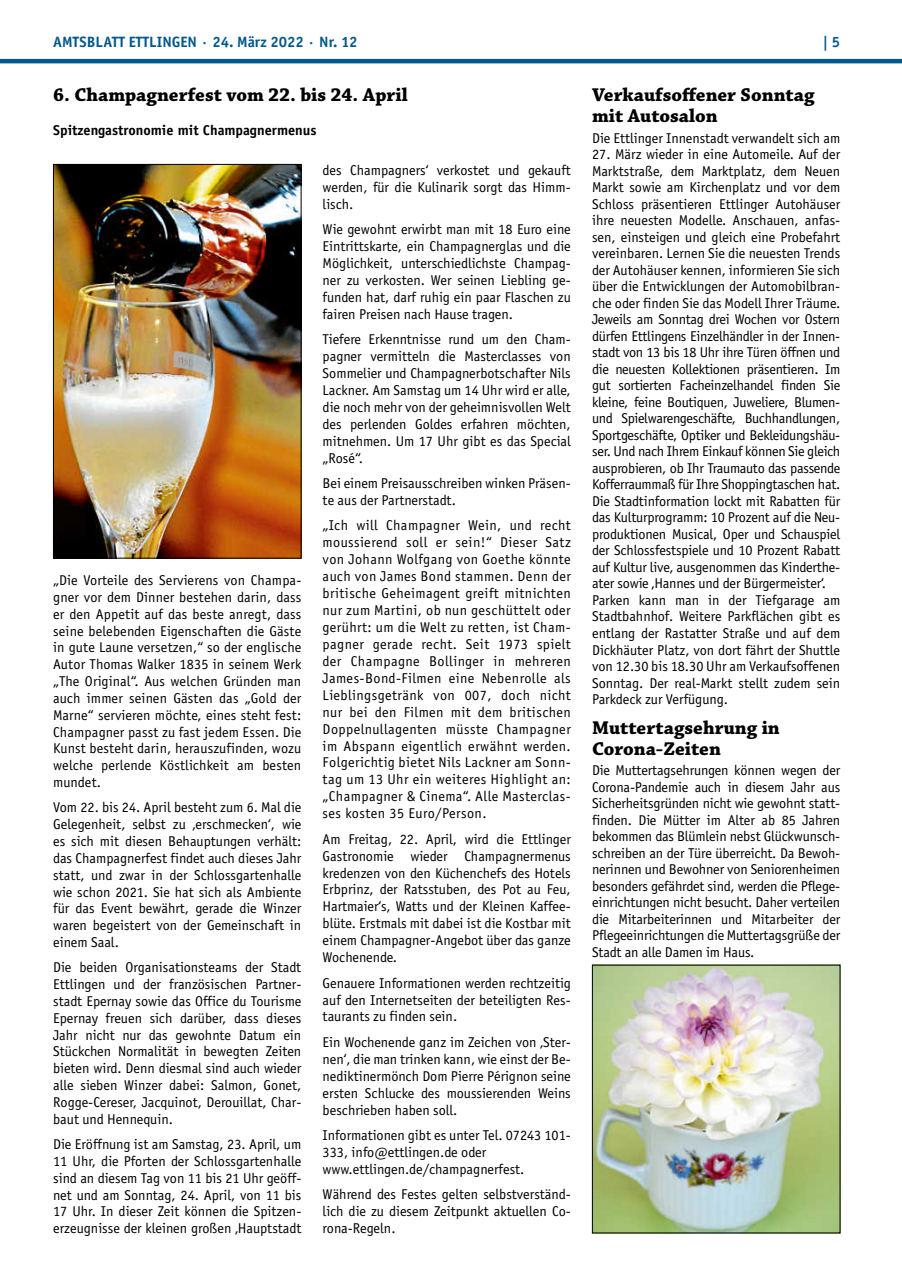
<style>
.page{position:relative;width:902px;height:1280px;background:#fff}
.page>*{position:absolute;margin:0;border:0;box-sizing:border-box;transform-origin:0 0}
.t1{font:700 19.5px/21px "Chaparral Pro";color:#000}
.t2{font:700 15px "Officina Sans";color:#00588b}
.t3{font:14.25px/17px "Officina Sans";color:#000;text-align:justify}
.t4{font:14.25px/16.5px "Officina Sans";letter-spacing:-.02em;color:#000}
.t5{font:700 14.25px "Officina Sans";color:#000}
</style>
<div class="page">
<hr style="left:0;top:59px;width:901px;height:4px;background:#00588b">
<img style="left:55px;top:166px;width:244px;height:390px">
<div style="left:53px;top:164px;width:248px;height:394px;border:1px solid #000"></div>
<img style="left:594px;top:967px;width:244px;height:264px">
<p class="t2" style="left:53px;top:32px;width:306px">AMTSBLATT ETTLINGEN · 24. März 2022 · Nr. 12</p>
<p class="t2" style="left:822px;top:32px;width:19px">| 5</p>
<h1 class="t1" style="left:53px;top:85px;width:356px">6. Champagnerfest vom 22. bis 24. April</h1>
<p class="t5" style="left:53px;top:121px;width:265px">Spitzengastronomie mit Champagnermenus</p>
<h1 class="t1" style="left:592px;top:85px;width:224px">Verkaufsoffener Sonntag mit Autosalon</h1>
<p class="t3" style="left:592px;top:130px;width:250px">Die Ettlinger Innenstadt verwandelt sich am</p>
<p class="t4" style="left:592px;top:146px;width:250px">27. März wieder in eine Automeile. Auf der Marktstraße, dem Marktplatz, dem Neuen Markt sowie am Kirchenplatz und vor dem Schloss präsentieren Ettlinger Autohäuser ihre neuesten Modelle. Anschauen, anfas&shy;sen, einsteigen und gleich eine Probefahrt vereinbaren. Lernen Sie die neuesten Trends der Autohäuser kennen, informieren Sie sich über die Entwicklungen der Automobilbran&shy;che oder finden Sie das Modell Ihrer Träume.<br>Jeweils am Sonntag drei Wochen vor Ostern dürfen Ettlingens Einzelhändler in der Innen&shy;stadt von 13 bis 18 Uhr ihre Türen öffnen und die neuesten Kollektionen präsentieren. Im gut sortierten Facheinzelhandel finden Sie kleine, feine Boutiquen, Juweliere, Blumen&shy;und Spielwarengeschäfte, Buchhandlungen, Sportgeschäfte, Optiker und Bekleidungshäu&shy;ser. Und nach Ihrem Einkauf können Sie gleich ausprobieren, ob Ihr Traumauto das passende Kofferraummaß für Ihre Shoppingtaschen hat.<br>Die Stadtinformation lockt mit Rabatten für das Kulturprogramm: 10 Prozent auf die Neu&shy;produktionen Musical, Oper und Schauspiel der Schlossfestspiele und 10 Prozent Rabatt auf Kultur live, ausgenommen das Kinderthe&shy;ater sowie ‚Hannes und der Bürgermeister‘.<br>Parken kann man in der Tiefgarage am Stadtbahnhof. Weitere Parkflächen gibt es entlang der Rastatter Straße und auf dem Dickhäuter Platz, von dort fährt der Shuttle von 12.30 bis 18.30 Uhr am Verkaufsoffenen Sonntag. Der real-Markt stellt zudem sein Parkdeck zur Verfügung.</p>
<h1 class="t1" style="left:592px;top:717px;width:189px">Muttertagsehrung in<br>Corona-Zeiten</h1>
<p class="t3" style="left:592px;top:762px;width:250px;line-height:16.5px">Die Muttertagsehrungen können wegen der Corona-Pandemie auch in diesem Jahr aus Sicherheitsgründen nicht wie gewohnt statt&shy;finden. Die Mütter im Alter ab 85 Jahren bekommen das Blümlein nebst Glückwunsch&shy;schreiben an der Türe überreicht. Da Bewoh&shy;nerinnen und Bewohner von Seniorenheimen besonders gefährdet sind, werden die Pflege&shy;einrichtungen nicht besucht. Daher verteilen die Mitarbeiterinnen und Mitarbeiter der Pflegeeinrichtungen die Muttertagsgrüße der Stadt an alle Damen im Haus.</p>
<p class="t3" style="left:322px;top:162px;width:250px">des Champagners‘ verkostet und gekauft werden, für die Kulinarik sorgt das Himm&shy;lisch.</p>
<p class="t3" style="left:322px;top:221px;width:250px">Wie gewohnt erwirbt man mit 18 Euro eine Eintrittskarte, ein Champagnerglas und die Möglichkeit, unterschiedlichste Champag&shy;ner zu verkosten. Wer seinen Liebling ge&shy;funden hat, darf ruhig ein paar Flaschen zu fairen Preisen nach Hause tragen.</p>
<p class="t3" style="left:322px;top:331px;width:250px">Tiefere Erkenntnisse rund um den Cham&shy;pagner vermitteln die Masterclasses von Sommelier und Champagnerbotschafter Nils Lackner. Am Samstag um 14 Uhr wird er alle, die noch mehr von der geheimnisvollen Welt des perlenden Goldes erfahren möchten, mitnehmen. Um 17 Uhr gibt es das Special „Rosé“.</p>
<p class="t3" style="left:322px;top:475px;width:250px">Bei einem Preisausschreiben winken Präsen&shy;te aus der Partnerstadt.</p>
<p class="t3" style="left:322px;top:517px;width:250px">„Ich will Champagner Wein, und recht moussierend soll er sein!“ Dieser Satz von Johann Wolfgang von Goethe könnte auch von James Bond stammen. Denn der britische Geheimagent greift mitnichten nur zum Martini, ob nun geschüttelt oder gerührt: um die Welt zu retten, ist Cham&shy;pagner gerade recht. Seit 1973 spielt der Champagne Bollinger in mehreren James-Bond-Filmen eine Nebenrolle als Lieblingsgetränk von 007, doch nicht nur bei den Filmen mit dem britischen Doppelnullagenten müsste Champagner im Abspann eigentlich erwähnt werden.<br>Folgerichtig bietet Nils Lackner am Sonn&shy;tag um 13 Uhr ein weiteres Highlight an: „Champagner &amp; Cinema“. Alle Masterclas&shy;ses kosten 35 Euro/Person.</p>
<p class="t3" style="left:322px;top:830px;width:250px">Am Freitag, 22. April, wird die Ettlinger Gastronomie wieder Champagnermenus kredenzen von den Küchenchefs des Hotels Erbprinz, der Ratsstuben, des Pot au Feu, Hartmaier‘s, Watts und der Kleinen Kaffee&shy;blüte. Erstmals mit dabei ist die Kostbar mit einem Champagner-Angebot über das ganze Wochenende.</p>
<p class="t3" style="left:322px;top:974px;width:250px">Genauere Informationen werden rechtzeitig auf den Internetseiten der beteiligten Res&shy;taurants zu finden sein.</p>
<p class="t3" style="left:322px;top:1034px;width:250px">Ein Wochenende ganz im Zeichen von ‚Ster&shy;nen‘, die man trinken kann, wie einst der Be&shy;nediktinermönch Dom Pierre Pérignon seine ersten Schlucke des moussierenden Weins beschrieben haben soll.</p>
<p class="t3" style="left:322px;top:1127px;width:250px;text-align:left">Informationen gibt es unter Tel. 07243 101-<br>333, info@ettlingen.de oder www.ettlingen.de/champagnerfest.</p>
<p class="t3" style="left:322px;top:1186px;width:250px">Während des Festes gelten selbstverständ&shy;lich die zu diesem Zeitpunkt aktuellen Co&shy;rona-Regeln.</p>
<p class="t3" style="left:53px;top:572px;width:250px">„Die Vorteile des Servierens von Champa&shy;gner vor dem Dinner bestehen darin, dass er den Appetit auf das beste anregt, dass seine belebenden Eigenschaften die Gäste in gute Laune versetzen,“ so der englische Autor Thomas Walker 1835 in seinem Werk „The Original“. Aus welchen Gründen man auch immer seinen Gästen das „Gold der Marne“ servieren möchte, eines steht fest:<br>Champagner passt zu fast jedem Essen. Die Kunst besteht darin, herauszufinden, wozu welche perlende Köstlichkeit am besten mundet.</p>
<p class="t3" style="left:53px;top:799px;width:250px">Vom 22. bis 24. April besteht zum 6. Mal die Gelegenheit, selbst zu ‚erschmecken‘, wie es sich mit diesen Behauptungen verhält: das Champagnerfest findet auch dieses Jahr statt, und zwar in der Schlossgartenhalle wie schon 2021. Sie hat sich als Ambiente für das Event bewährt, gerade die Winzer waren begeistert von der Gemeinschaft in einem Saal.</p>
<p class="t3" style="left:53px;top:959px;width:250px">Die beiden Organisationsteams der Stadt Ettlingen und der französischen Partner&shy;stadt Epernay sowie das Office du Tourisme Epernay freuen sich darüber, dass dieses Jahr nicht nur das gewohnte Datum ein Stückchen Normalität in bewegten Zeiten bieten wird. Denn diesmal sind auch wieder alle sieben Winzer dabei: Salmon, Gonet, Rogge-Cereser, Jacquinot, Derouillat, Char&shy;baut und Hennequin.</p>
<p class="t3" style="left:53px;top:1136px;width:250px">Die Eröffnung ist am Samstag, 23. April, um 11 Uhr, die Pforten der Schlossgartenhalle sind an diesem Tag von 11 bis 21 Uhr geöff&shy;net und am Sonntag, 24. April, von 11 bis 17 Uhr. In dieser Zeit können die Spitzen&shy;erzeugnisse der kleinen großen ‚Hauptstadt</p>
</div>
